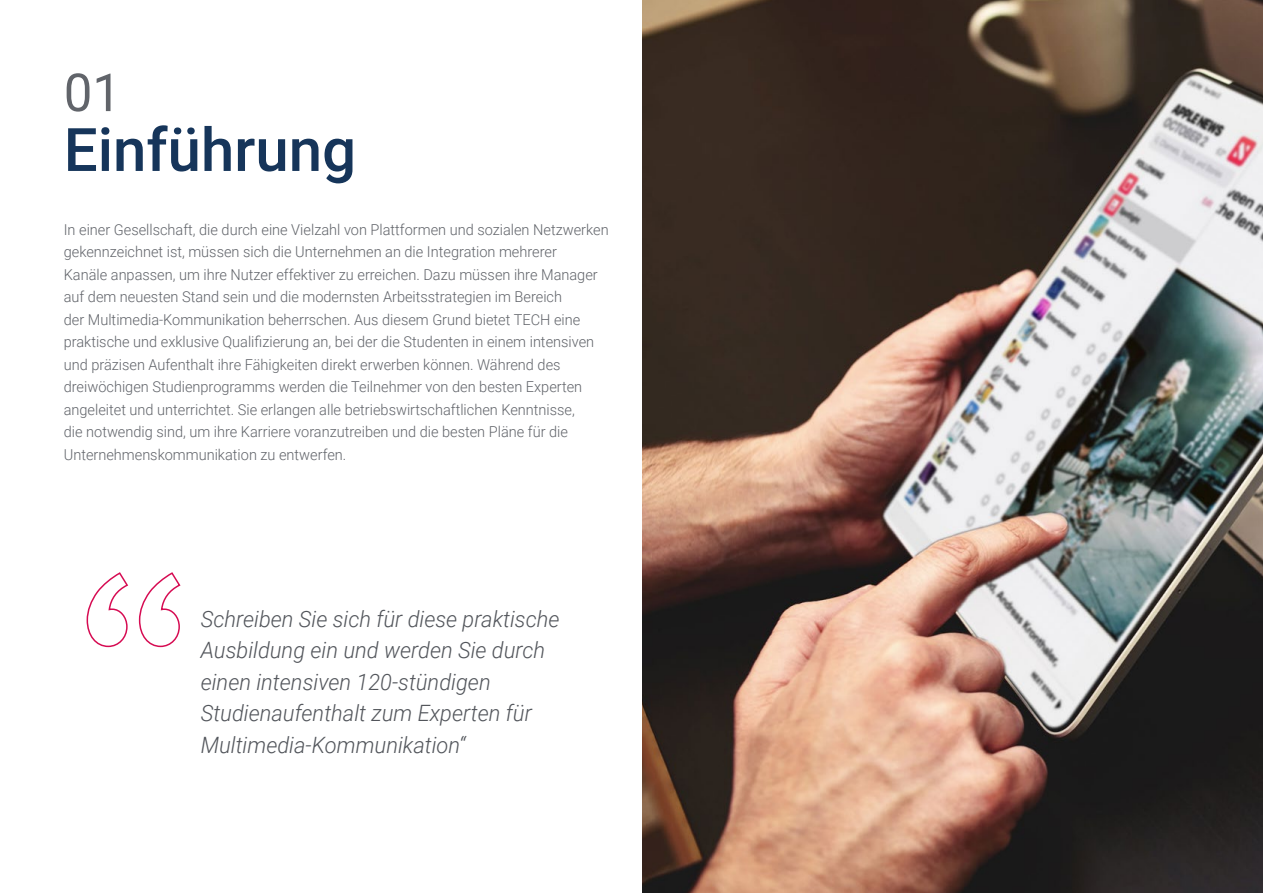
<style>
.page{position:relative;width:1263px;height:893px;background:#fff}
.page>*{position:absolute;margin:0;border:0;box-sizing:border-box;transform-origin:0 0}
.t1{font:500 60px "Roboto";color:#16355a}
.t2{font:52.5px "Roboto";color:#61646a}
.t3{font:italic 300 22.5px/31.5px "Roboto";color:#52555b}
.t4{font:300 15px/22.5px "Roboto";color:#61646a}
</style>
<div class="page">
<svg style="left:86px;top:572px;width:95px;height:76px"></svg>
<img style="left:642px;top:0;width:621px;height:893px">
<h2 class="t2" style="left:64px;top:56px;width:59px">01</h2>
<h1 class="t1" style="left:64px;top:108px;width:294px">Einführung</h1>
<p class="t4" style="left:64px;top:217px;width:546px">In einer Gesellschaft, die durch eine Vielzahl von Plattformen und sozialen Netzwerken gekennzeichnet ist, müssen sich die Unternehmen an die Integration mehrerer<br>Kanäle anpassen, um ihre Nutzer effektiver zu erreichen. Dazu müssen ihre Manager auf dem neuesten Stand sein und die modernsten Arbeitsstrategien im Bereich<br>der Multimedia-Kommunikation beherrschen. Aus diesem Grund bietet TECH eine praktische und exklusive Qualifizierung an, bei der die Studenten in einem intensiven und präzisen Aufenthalt ihre Fähigkeiten direkt erwerben können. Während des dreiwöchigen Studienprogramms werden die Teilnehmer von den besten Experten angeleitet und unterrichtet. Sie erlangen alle betriebswirtschaftlichen Kenntnisse,<br>die notwendig sind, um ihre Karriere voranzutreiben und die besten Pläne für die Unternehmenskommunikation zu entwerfen.</p>
<h3 class="t3" style="left:201px;top:602px;width:360px">Schreiben Sie sich für diese praktische Ausbildung ein und werden Sie durch einen intensiven 120-stündigen Studienaufenthalt zum Experten für Multimedia-Kommunikation“</h3>
</div>
